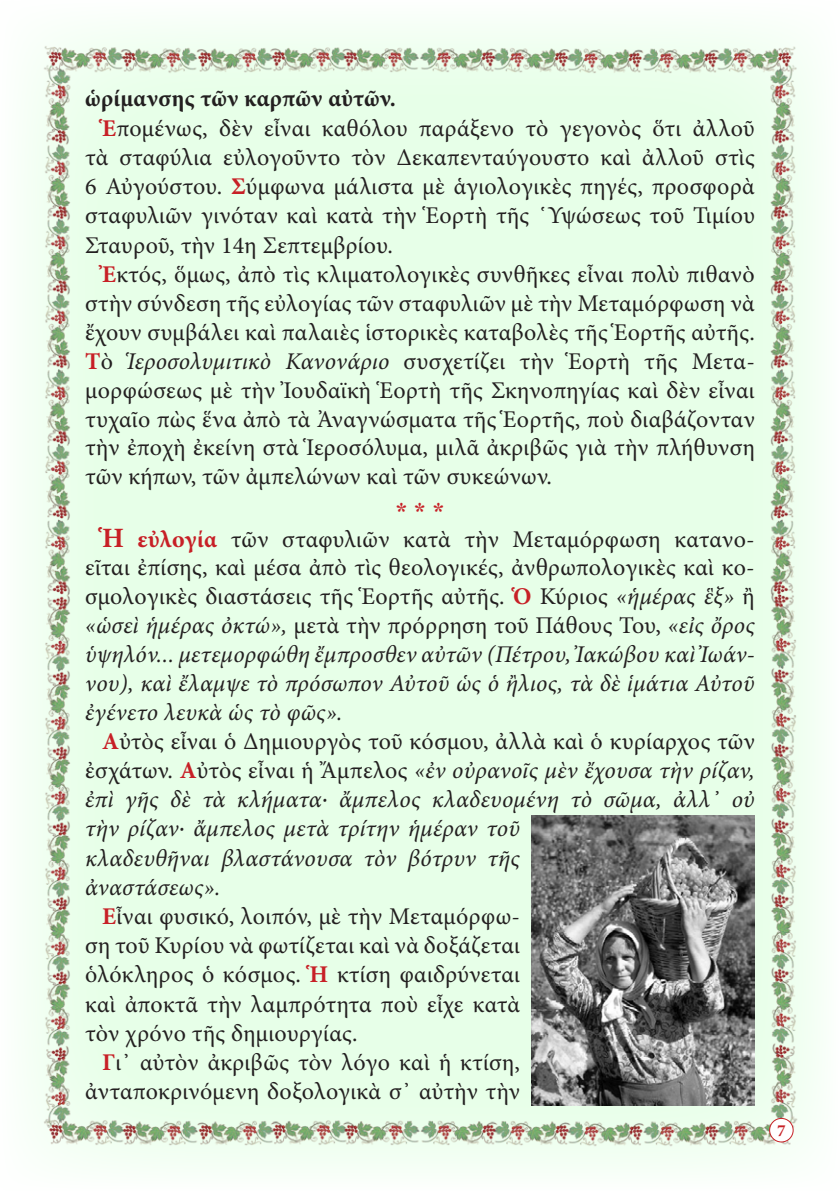
<style>
.page{position:relative;width:840px;height:1191px;background:#fff}
.page>*{position:absolute;margin:0;border:0;box-sizing:border-box;transform-origin:0 0}
.t1{font:24px "Minion Pro";letter-spacing:.01em;color:#231f20}
.t2{font:italic 24px/28.8px "Minion Pro";letter-spacing:.01em;color:#231f20;text-align:justify}
.t3{font:700 24px "Minion Pro";letter-spacing:.005em;color:#231f20}
.t4{font:24px "CTOS New Times Bold Test 1";color:#c72026}
.t5{font:700 17px "Minion Pro";color:#c72026}
.s1{font-weight:700;color:#c72026}
.s2{font-style:italic}
.s3{font-weight:700;font-style:normal;font-size:28px;color:#c72026}
.s4{font-weight:700;font-style:normal;color:#c72026}
.s5{font-style:normal}
</style>
<div class="page">
<img style="left:29px;top:30px;width:787px;height:1134px">
<div style="left:769px;top:1118px;width:23px;height:24px;background:#fff;border-radius:50%"></div>
<div style="left:768px;top:1118px;width:25px;height:24px;border:1px solid #c72026;border-radius:50%"></div>
<img style="left:531px;top:815px;width:223px;height:290px">
<p class="t3" style="left:85px;top:82px;width:312px">ὡρίμανσης τῶν καρπῶν αὐτῶν.</p>
<p class="t1" style="left:102px;top:112px;width:653px"><span class="s1">Ἑ</span>πομένως, δὲν εἶναι καθόλου παράξενο τὸ γεγονὸς ὅτι ἀλλοῦ</p>
<p class="t1" style="left:85px;top:141px;width:670px">τὰ σταφύλια εὐλογοῦντο τὸν Δεκαπενταύγουστο καὶ ἀλλοῦ στὶς</p>
<p class="t1" style="left:85px;top:170px;width:670px">6 Αὐγούστου. <span class="s1">Σ</span>ύμφωνα μάλιστα μὲ ἁγιολογικὲς πηγές, προσφορὰ</p>
<p class="t1" style="left:85px;top:200px;width:671px">σταφυλιῶν γινόταν καὶ κατὰ τὴν Ἑορτὴ τῆς ῾Υψώσεως τοῦ Τιμίου</p>
<p class="t1" style="left:85px;top:229px;width:309px">Σταυροῦ, τὴν 14η Σεπτεμβρίου.</p>
<p class="t1" style="left:102px;top:258px;width:653px"><span class="s1">Ἐ</span>κτός, ὅμως, ἀπὸ τὶς κλιματολογικὲς συνθῆκες εἶναι πολὺ πιθανὸ</p>
<p class="t1" style="left:85px;top:287px;width:670px">στὴν σύνδεση τῆς εὐλογίας τῶν σταφυλιῶν μὲ τὴν Μεταμόρφωση νὰ</p>
<p class="t1" style="left:85px;top:316px;width:670px">ἔχουν συμβάλει καὶ παλαιὲς ἱστορικὲς καταβολὲς τῆς Ἑορτῆς αὐτῆς.</p>
<p class="t1" style="left:85px;top:345px;width:671px"><span class="s1">Τ</span>ὸ <span class="s2">Ἱεροσολυμιτικὸ Κανονάριο</span> συσχετίζει τὴν Ἑορτὴ τῆς Μετα-</p>
<p class="t1" style="left:85px;top:374px;width:670px">μορφώσεως μὲ τὴν Ἰουδαϊκὴ Ἑορτὴ τῆς Σκηνοπηγίας καὶ δὲν εἶναι</p>
<p class="t1" style="left:85px;top:403px;width:671px">τυχαῖο πὼς ἕνα ἀπὸ τὰ Ἀναγνώσματα τῆς Ἑορτῆς, ποὺ διαβάζονταν</p>
<p class="t1" style="left:85px;top:432px;width:671px">τὴν ἐποχὴ ἐκείνη στὰ Ἱεροσόλυμα, μιλᾶ ἀκριβῶς γιὰ τὴν πλήθυνση</p>
<p class="t1" style="left:85px;top:460px;width:468px">τῶν κήπων, τῶν ἀμπελώνων καὶ τῶν συκεώνων.</p>
<p class="t4" style="left:395px;top:498px;width:50px">* * *</p>
<p class="t2" style="left:85px;top:524px;width:671px;text-indent:17px"><span class="s3">Ἡ</span> <span class="s4">εὐλογία</span> <span class="s5">τῶν σταφυλιῶν κατὰ τὴν Μεταμόρφωση κατανο&shy;εῖται ἐπίσης, καὶ μέσα ἀπὸ τὶς θεολογικές, ἀνθρωπολογικὲς καὶ κο&shy;σμολογικὲς διαστάσεις τῆς Ἑορτῆς αὐτῆς.</span> <span class="s4">Ὁ</span> <span class="s5">Κύριος</span> «ἡμέρας ἓξ» <span class="s5">ἢ </span>«ὡσεὶ ἡμέρας ὀκτώ», <span class="s5">μετὰ τὴν πρόρρηση τοῦ Πάθους Του,</span> «εἰς ὄρος ὑψηλόν... μετεμορφώθη ἔμπροσθεν αὐτῶν (Πέτρου, Ἰακώβου καὶ Ἰωάν&shy;νου), καὶ ἔλαμψε τὸ πρόσωπον Αὐτοῦ ὡς ὁ ἢλιος, τὰ δὲ ἱμάτια Αὐτοῦ ἐγένετο λευκὰ ὡς τὸ φῶς».</p>
<p class="t1" style="left:102px;top:725px;width:653px"><span class="s1">Α</span>ὐτὸς εἶναι ὁ Δημιουργὸς τοῦ κόσμου, ἀλλὰ καὶ ὁ κυρίαρχος τῶν</p>
<p class="t2" style="left:85px;top:756px;width:670px"><span class="s5">ἐσχάτων.</span> <span class="s4">Α</span><span class="s5">ὐτὸς εἶναι ἡ Ἄμπελος</span> «ἐν οὐρανοῖς μὲν ἔχουσα τὴν ρίζαν,</p>
<p class="t2" style="left:85px;top:785px;width:671px">ἐπὶ γῆς δὲ τὰ κλήματα· ἄμπελος κλαδευομένη τὸ σῶμα, ἀλλ᾿ οὐ</p>
<p class="t2" style="left:85px;top:814px;width:436px">τὴν ρίζαν· ἄμπελος μετὰ τρίτην ἡμέραν τοῦ</p>
<p class="t2" style="left:85px;top:843px;width:436px">κλαδευθῆναι βλαστάνουσα τὸν βότρυν τῆς</p>
<p class="t2" style="left:85px;top:872px;width:137px">ἀναστάσεως».</p>
<p class="t1" style="left:102px;top:900px;width:419px"><span class="s1">Ε</span>ἶναι φυσικό, λοιπόν, μὲ τὴν Μεταμόρφω-</p>
<p class="t1" style="left:85px;top:929px;width:436px">ση τοῦ Κυρίου νὰ φωτίζεται καὶ νὰ δοξάζεται</p>
<p class="t1" style="left:85px;top:958px;width:436px">ὁλόκληρος ὁ κόσμος. <span class="s1">Ἡ</span> κτίση φαιδρύνεται</p>
<p class="t1" style="left:85px;top:988px;width:436px">καὶ ἀποκτᾶ τὴν λαμπρότητα ποὺ εἶχε κατὰ</p>
<p class="t1" style="left:85px;top:1017px;width:274px">τὸν χρόνο τῆς δημιουργίας.</p>
<p class="t1" style="left:102px;top:1046px;width:419px"><span class="s1">Γ</span>ι᾿ αὐτὸν ἀκριβῶς τὸν λόγο καὶ ἡ κτίση,</p>
<p class="t1" style="left:85px;top:1074px;width:436px">ἀνταποκρινόμενη δοξολογικὰ σ᾿ αὐτὴν τὴν</p>
<p class="t5" style="left:776px;top:1118px;width:10px">7</p>
</div>
